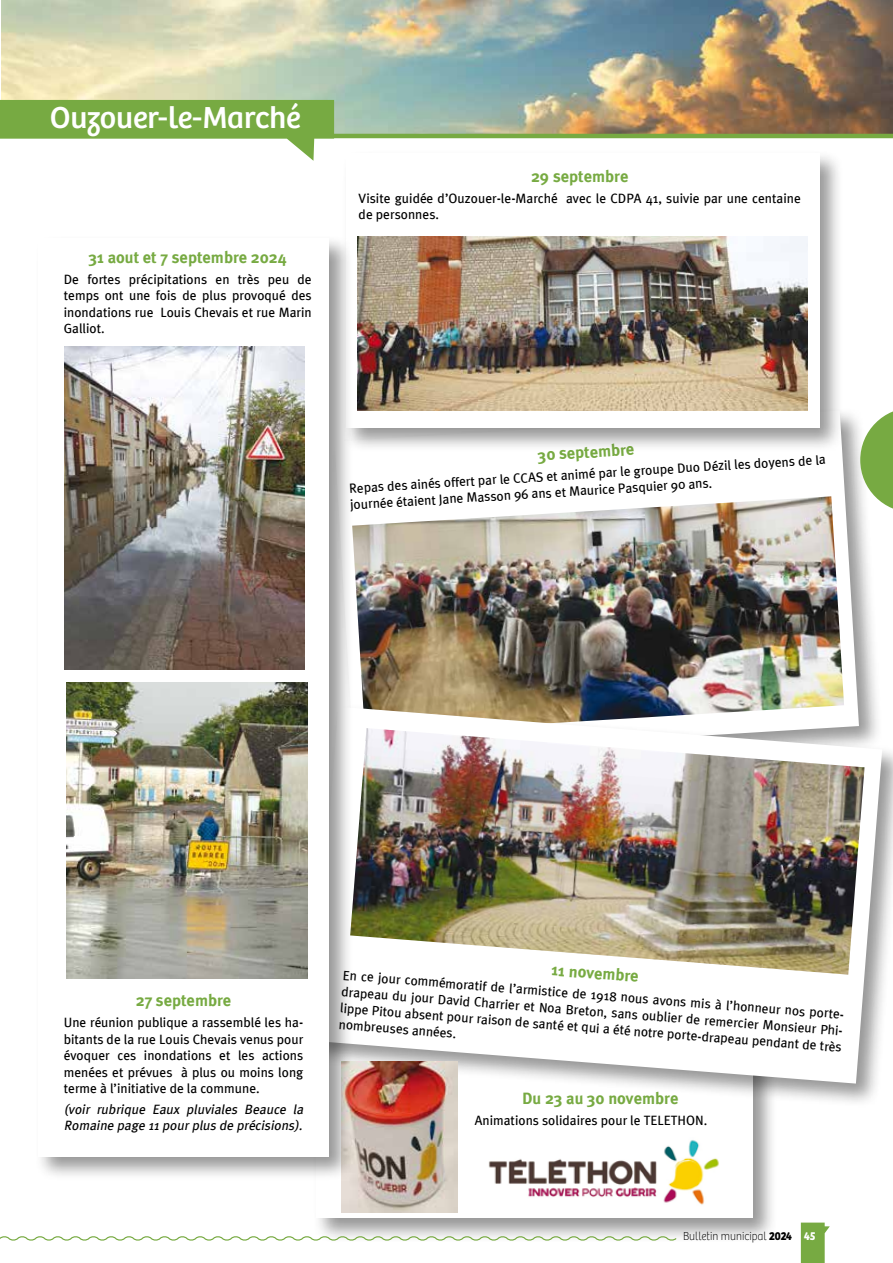
<style>
.page{position:relative;width:893px;height:1263px;background:#fff}
.page>*{position:absolute;margin:0;border:0;box-sizing:border-box;transform-origin:0 0}
.t1{font:31.5px "Bree";color:#fff}
.t2{font:700 16.5px "Meta Plus";color:#77aa42}
.t3{font:13.5px/16.5px "Meta Plus";color:#000;text-align:justify}
.t4{font:italic 13.5px/16.5px "Meta Plus";color:#000}
.t5{font:100 12px "Bree";color:#000;scale:.93 1}
.s1{font-weight:700}
.s2{font-weight:700;color:#fff}
</style>
<div class="page">
<div style="left:312px;top:1039px;width:465px;height:204px;background:#000;opacity:.41"></div>
<div style="left:316px;top:1042px;width:437px;height:176px;background:#fff"></div>
<div style="left:331px;top:407px;width:552px;height:374px;background:#000;opacity:.41"></div>
<svg style="left:354px;top:410px;width:505px;height:293px"></svg>
<img style="left:354px;top:496px;width:490px;height:207px">
<img style="left:1px;top:0;width:892px;height:134px">
<svg style="left:860px;top:408px;width:33px;height:104px"></svg>
<svg style="left:801px;top:1222px;width:29px;height:41px"></svg>
<svg style="left:0;top:1234px;width:678px;height:8px"></svg>
<hr style="left:0;top:134px;width:893px;height:4px;background:#77aa42">
<div style="left:308px;top:703px;width:585px;height:405px;background:#000;opacity:.41"></div>
<svg style="left:354px;top:707px;width:528px;height:376px"></svg>
<img style="left:354px;top:728px;width:510px;height:247px">
<img style="left:341px;top:1062px;width:116px;height:150px">
<div style="left:342px;top:150px;width:502px;height:303px;background:#000;opacity:.41"></div>
<div style="left:346px;top:154px;width:473px;height:274px;background:#fff"></div>
<img style="left:358px;top:237px;width:449px;height:174px">
<svg style="left:0;top:100px;width:334px;height:61px"></svg>
<div style="left:34px;top:234px;width:320px;height:947px;background:#000;opacity:.41"></div>
<div style="left:38px;top:238px;width:291px;height:919px;background:#fff"></div>
<img style="left:64px;top:347px;width:240px;height:322px">
<img style="left:66px;top:682px;width:241px;height:296px">
<img style="left:488px;top:1140px;width:231px;height:65px">
<h1 class="t1" style="left:50px;top:99px;width:252px">Ouzouer-le-Marché</h1>
<p class="t2" style="left:89px;top:248px;width:200px">31 aout et 7 septembre 2024</p>
<p class="t3" style="left:64px;top:271px;width:250px">De fortes précipitations en très peu de temps ont une fois de plus provoqué des inondations rue Louis Chevais et rue Marin Galliot.</p>
<p class="t2" style="left:531px;top:167px;width:99px">29 septembre</p>
<p class="t3" style="left:359px;top:190px;width:444px">Visite guidée d’Ouzouer-le-Marché avec le CDPA 41, suivie par une centaine de personnes.</p>
<p class="t2" style="left:537px;top:445px;width:98px;rotate:-3deg">30 septembre</p>
<p class="t3" style="left:349px;top:478px;width:479px;line-height:17px;rotate:-3deg">Repas des ainés offert par le CCAS et animé par le groupe Duo Dézil les doyens de la journée étaient Jane Masson 96 ans et Maurice Pasquier 90 ans.</p>
<p class="t2" style="left:136px;top:991px;width:97px">27 septembre</p>
<p class="t3" style="left:64px;top:1014px;width:241px">Une réunion publique a rassemblé les ha&shy;bitants de la rue Louis Chevais venus pour évoquer ces inondations et les actions menées et prévues à plus ou moins long terme à l’initiative de la commune.</p>
<p class="t4" style="left:64px;top:1101px;width:244px">(voir rubrique Eaux pluviales Beauce la<br>Romaine page 11 pourplus de précisions).</p>
<p class="t2" style="left:552px;top:960px;width:89px;rotate:5deg">11 novembre</p>
<p class="t3" style="left:343px;top:969px;width:507px;rotate:4deg">En ce jour commémoratif de l’armistice de 1918 nous avons mis à l’honneur nos porte&shy;drapeau du jour David Charrier et Noa Breton, sans oublier de remercier Monsieur Phi&shy;lippe Pitou absent pour raison de santé et qui a été notre porte-drapeau pendant de très</p>
<p class="t3" style="left:339px;top:1016px;width:119px;rotate:4deg">nombreuses années.</p>
<p class="t2" style="left:522px;top:1089px;width:158px">Du 23 au 30 novembre</p>
<p class="t3" style="left:475px;top:1112px;width:234px">Animations solidaires pour le TELETHON.</p>
<p class="t5" style="left:683px;top:1230px;width:144px">Bulletin municipal <span class="s1">2024</span> <span class="s2">45</span></p>
</div>
